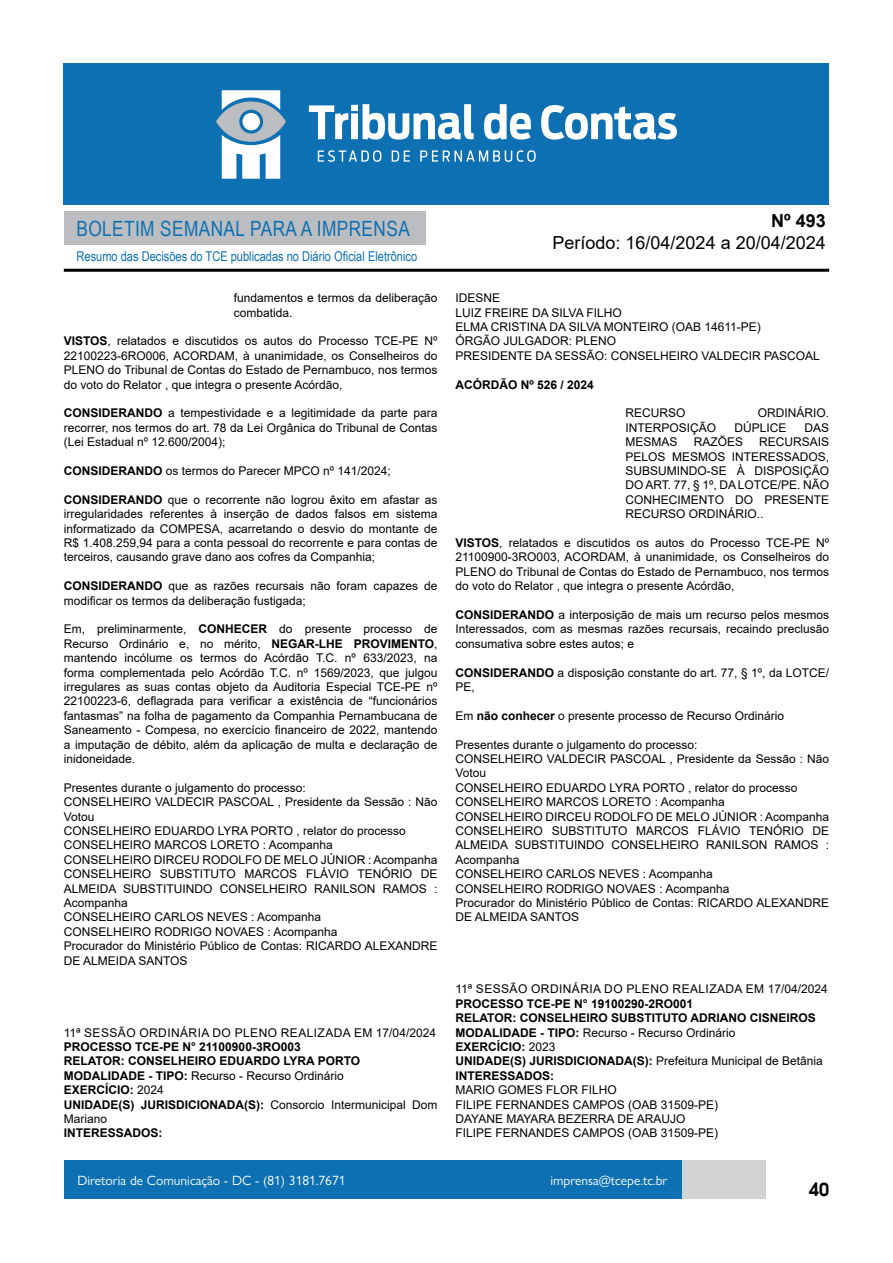
<style>
.page{position:relative;width:893px;height:1263px;background:#fff}
.page>*{position:absolute;margin:0;border:0;box-sizing:border-box;transform-origin:0 0}
.t1{font:21px "Arial Narrow";letter-spacing:.02em;color:#0d70b3}
.t2{font:18px "Arial";color:#000}
.t3{font:700 18px "Arial";color:#000}
.t4{font:600 18px "Avant Garde";color:#000}
.t5{font:13.5px "Gill Sans Nova";color:#fff}
.t6{font:13.5px "Arial Narrow";color:#0d70b3}
.t7{font:12px/14.4px "Arial";color:#000;text-align:justify}
.t8{font:700 12px "Arial";color:#000}
.t9{font:12px "Arial";letter-spacing:.035em;color:#000}
.s1{font-weight:700}
.s2{font-weight:400}
</style>
<div class="page">
<div style="left:148px;top:1160px;width:617px;height:39px;background:#d1d2d4"></div>
<div style="left:64px;top:211px;width:361px;height:33px;background:#bcbdc0"></div>
<hr style="left:64px;top:269px;width:765px;height:3px;background:#000">
<div style="left:64px;top:64px;width:765px;height:141px;background:#0d70b3"></div>
<svg style="left:309px;top:104px;width:165px;height:36px"></svg>
<svg style="left:484px;top:104px;width:47px;height:36px"></svg>
<svg style="left:541px;top:105px;width:136px;height:35px"></svg>
<svg style="left:318px;top:150px;width:63px;height:12px"></svg>
<svg style="left:392px;top:150px;width:18px;height:12px"></svg>
<svg style="left:420px;top:150px;width:116px;height:12px"></svg>
<svg style="left:216px;top:90px;width:70px;height:89px"></svg>
<div style="left:64px;top:1160px;width:617px;height:39px;background:#0d70b3"></div>
<h1 class="t1" style="left:77px;top:213px;width:335px">BOLETIM SEMANAL PARA A IMPRENSA</h1>
<p class="t6" style="left:77px;top:246px;width:342px">Resumo das Decisões do TCE publicadas no Diário Oficial Eletrônico</p>
<p class="t7" style="left:234px;top:291px;width:205px">fundamentos e termos da deliberação combatida.</p>
<p class="t7" style="left:64px;top:334px;width:375px"><span class="s1">VISTOS</span>, relatados e discutidos os autos do Processo TCE-PE Nº 22100223-6RO006, ACORDAM, à unanimidade, os Conselheiros do PLENO do Tribunal de Contas do Estado de Pernambuco, nos termos do voto do Relator , que integra o presente Acórdão,</p>
<p class="t7" style="left:64px;top:406px;width:375px"><span class="s1">CONSIDERANDO</span> a tempestividade e a legitimidade da parte para recorrer, nos termos do art. 78 da Lei Orgânica do Tribunal de Contas (Lei Estadual nº 12.600/2004);</p>
<p class="t7" style="left:64px;top:463px;width:329px"><span class="s1">CONSIDERANDO</span> os termos do Parecer MPCO nº 141/2024;</p>
<p class="t7" style="left:64px;top:492px;width:375px"><span class="s1">CONSIDERANDO</span> que o recorrente não logrou êxito em afastar as irregularidades referentes à inserção de dados falsos em sistema informatizado da COMPESA, acarretando o desvio do montante de R$ 1.408.259,94 para a conta pessoal do recorrente e para contas de terceiros, causando grave dano aos cofres da Companhia;</p>
<p class="t7" style="left:64px;top:579px;width:375px"><span class="s1">CONSIDERANDO</span> que as razões recursais não foram capazes de modificar os termos da deliberação fustigada;</p>
<p class="t7" style="left:64px;top:622px;width:375px">Em, preliminarmente, <span class="s1">CONHECER</span> do presente processo de Recurso Ordinário e, no mérito, <span class="s1">NEGAR-LHE PROVIMENTO</span>, mantendo incólume os termos do Acórdão T.C. nº 633/2023, na forma complementada pelo Acórdão T.C. nº 1569/2023, que julgou irregulares as suas contas objeto da Auditoria Especial TCE-PE nº 22100223-6, deflagrada para verificar a existência de “funcionários fantasmas” na folha de pagamento da Companhia Pernambucana de Saneamento - Compesa, no exercício financeiro de 2022, mantendo a imputação de débito, além da aplicação de multa e declaração de inidoneidade.</p>
<p class="t7" style="left:64px;top:780px;width:244px">Presentes durante o julgamento do processo:</p>
<p class="t7" style="left:64px;top:795px;width:375px">CONSELHEIRO VALDECIR PASCOAL , Presidente da Sessão : Não<br>Votou</p>
<p class="t7" style="left:64px;top:823px;width:344px">CONSELHEIRO EDUARDO LYRA PORTO , relator do processo</p>
<p class="t7" style="left:64px;top:838px;width:271px">CONSELHEIRO MARCOS LORETO : Acompanha</p>
<p class="t7" style="left:64px;top:852px;width:375px">CONSELHEIRO DIRCEU RODOLFO DE MELO JÚNIOR : Acompanha</p>
<p class="t7" style="left:64px;top:867px;width:375px">CONSELHEIRO SUBSTITUTO MARCOS FLÁVIO TENÓRIO DE ALMEIDA SUBSTITUINDO CONSELHEIRO RANILSON RAMOS :<br>Acompanha</p>
<p class="t7" style="left:64px;top:910px;width:259px">CONSELHEIRO CARLOS NEVES : Acompanha</p>
<p class="t7" style="left:64px;top:924px;width:275px">CONSELHEIRO RODRIGO NOVAES : Acompanha</p>
<p class="t7" style="left:64px;top:939px;width:375px">Procurador do Ministério Público de Contas: RICARDO ALEXANDRE<br>DE ALMEIDA SANTOS</p>
<p class="t9" style="left:64px;top:1024px;width:374px">11ª SESSÃO ORDINÁRIA DO PLENO REALIZADA EM 17/04/2024</p>
<p class="t8" style="left:64px;top:1038px;width:238px">PROCESSO TCE-PE N° 21100900-3RO003</p>
<p class="t8" style="left:64px;top:1053px;width:298px">RELATOR: CONSELHEIRO EDUARDO LYRA PORTO</p>
<p class="t7" style="left:64px;top:1068px;width:282px"><span class="s1">MODALIDADE - TIPO:</span> Recurso - Recurso Ordinário</p>
<p class="t8" style="left:64px;top:1081px;width:102px">EXERCÍCIO: <span class="s2">2024</span></p>
<p class="t7" style="left:64px;top:1097px;width:375px"><span class="s1">UNIDADE(S) JURISDICIONADA(S):</span> Consorcio Intermunicipal Dom<br>Mariano</p>
<p class="t8" style="left:64px;top:1125px;width:100px">INTERESSADOS:</p>
<h2 class="t3" style="left:771px;top:208px;width:56px">Nº 493</h2>
<h2 class="t2" style="left:552px;top:230px;width:275px">Período: 16/04/2024 a 20/04/2024</h2>
<p class="t7" style="left:455px;top:291px;width:46px">IDESNE</p>
<p class="t7" style="left:455px;top:305px;width:168px">LUIZ FREIRE DA SILVA FILHO</p>
<p class="t7" style="left:455px;top:319px;width:307px">ELMA CRISTINA DA SILVA MONTEIRO (OAB 14611-PE)</p>
<p class="t7" style="left:455px;top:334px;width:162px">ÓRGÃO JULGADOR: PLENO</p>
<p class="t7" style="left:455px;top:348px;width:366px">PRESIDENTE DA SESSÃO: CONSELHEIRO VALDECIR PASCOAL</p>
<p class="t8" style="left:455px;top:376px;width:140px">ACÓRDÃO Nº 526 / 2024</p>
<p class="t7" style="left:626px;top:406px;width:61px">RECURSO</p>
<p class="t7" style="left:758px;top:406px;width:73px">ORDINÁRIO.</p>
<p class="t7" style="left:626px;top:420px;width:92px">INTERPOSIÇÃO</p>
<p class="t7" style="left:734px;top:420px;width:54px">DÚPLICE</p>
<p class="t7" style="left:804px;top:420px;width:26px">DAS</p>
<p class="t7" style="left:626px;top:435px;width:54px">MESMAS</p>
<p class="t7" style="left:694px;top:435px;width:51px">RAZÕES</p>
<p class="t7" style="left:626px;top:435px;width:205px;text-indent:134px">RECURSAIS PELOS MESMOS INTERESSADOS, SUBSUMINDO-SE À DISPOSIÇÃO DO ART. 77, § 1º, DA LOTCE/PE. NÃO CONHECIMENTO DO PRESENTE RECURSO ORDINÁRIO..</p>
<p class="t7" style="left:455px;top:535px;width:375px"><span class="s1">VISTOS</span>, relatados e discutidos os autos do Processo TCE-PE Nº 21100900-3RO003, ACORDAM, à unanimidade, os Conselheiros do PLENO do Tribunal de Contas do Estado de Pernambuco, nos termos do voto do Relator , que integra o presente Acórdão,</p>
<p class="t7" style="left:455px;top:607px;width:375px"><span class="s1">CONSIDERANDO</span> a interposição de mais um recurso pelos mesmos Interessados, com as mesmas razões recursais, recaindo preclusão consumativa sobre estes autos; e</p>
<p class="t7" style="left:455px;top:665px;width:375px"><span class="s1">CONSIDERANDO</span> a disposição constante do art. 77, § 1º, da LOTCE/<br>PE,</p>
<p class="t7" style="left:455px;top:708px;width:330px">Em <span class="s1">não conhecer</span> o presente processo de Recurso Ordinário</p>
<p class="t7" style="left:455px;top:737px;width:244px">Presentes durante o julgamento do processo:</p>
<p class="t7" style="left:455px;top:751px;width:375px">CONSELHEIRO VALDECIR PASCOAL , Presidente da Sessão : Não<br>Votou</p>
<p class="t7" style="left:455px;top:780px;width:344px">CONSELHEIRO EDUARDO LYRA PORTO , relator do processo</p>
<p class="t7" style="left:455px;top:795px;width:271px">CONSELHEIRO MARCOS LORETO : Acompanha</p>
<p class="t7" style="left:455px;top:809px;width:375px">CONSELHEIRO DIRCEU RODOLFO DE MELO JÚNIOR : Acompanha</p>
<p class="t7" style="left:455px;top:823px;width:375px">CONSELHEIRO SUBSTITUTO MARCOS FLÁVIO TENÓRIO DE ALMEIDA SUBSTITUINDO CONSELHEIRO RANILSON RAMOS :<br>Acompanha</p>
<p class="t7" style="left:455px;top:867px;width:259px">CONSELHEIRO CARLOS NEVES : Acompanha</p>
<p class="t7" style="left:455px;top:881px;width:275px">CONSELHEIRO RODRIGO NOVAES : Acompanha</p>
<p class="t7" style="left:455px;top:895px;width:375px">Procurador do Ministério Público de Contas: RICARDO ALEXANDRE<br>DE ALMEIDA SANTOS</p>
<p class="t9" style="left:455px;top:981px;width:374px">11ª SESSÃO ORDINÁRIA DO PLENO REALIZADA EM 17/04/2024</p>
<p class="t8" style="left:455px;top:995px;width:239px">PROCESSO TCE-PE N° 19100290-2RO001</p>
<p class="t8" style="left:455px;top:1009px;width:362px">RELATOR: CONSELHEIRO SUBSTITUTO ADRIANO CISNEIROS</p>
<p class="t7" style="left:455px;top:1025px;width:282px"><span class="s1">MODALIDADE - TIPO:</span> Recurso - Recurso Ordinário</p>
<p class="t8" style="left:455px;top:1038px;width:102px">EXERCÍCIO: <span class="s2">2023</span></p>
<p class="t8" style="left:455px;top:1053px;width:369px">UNIDADE(S) JURISDICIONADA(S): <span class="s2">Prefeitura Municipal de Betânia</span></p>
<p class="t8" style="left:455px;top:1067px;width:100px">INTERESSADOS:</p>
<p class="t7" style="left:455px;top:1083px;width:163px">MARIO GOMES FLOR FILHO</p>
<p class="t7" style="left:455px;top:1097px;width:264px">FILIPE FERNANDES CAMPOS (OAB 31509-PE)</p>
<p class="t7" style="left:455px;top:1111px;width:231px">DAYANE MAYARA BEZERRA DE ARAUJO</p>
<p class="t7" style="left:455px;top:1126px;width:264px">FILIPE FERNANDES CAMPOS (OAB 31509-PE)</p>
<p class="t5" style="left:77px;top:1172px;width:270px">Diretoria de Comunicação - DC - (81) 3181.7671</p>
<p class="t5" style="left:550px;top:1172px;width:119px">imprensa@tcepe.tc.br</p>
<h2 class="t4" style="left:809px;top:1177px;width:22px">40</h2>
</div>
